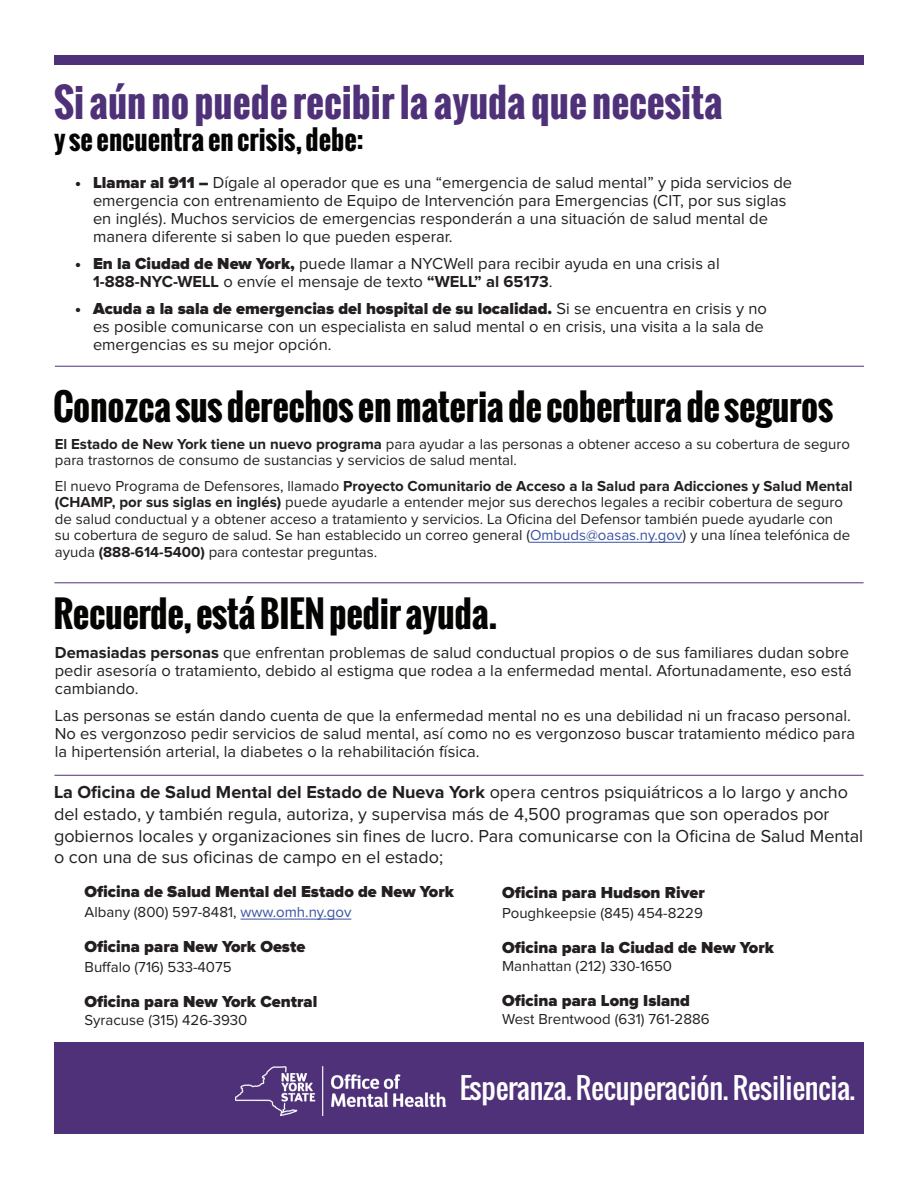
<style>
.page{position:relative;width:918px;height:1188px;background:#fff}
.page>*{position:absolute;margin:0;border:0;box-sizing:border-box;transform-origin:0 0}
.t1{font:700 39px "Oswald";color:#4f3179}
.t2{font:700 36px "Oswald";letter-spacing:-.01em;color:#040503}
.t3{font:28.5px "Oswald";letter-spacing:-.01em;color:#fff}
.t4{font:700 27px "Oswald";color:#040503}
.t5{font:18px/21.6px "Proxima Nova";color:#231f20}
.t6{font:16.5px/18px "Proxima Nova";color:#231f20}
.t7{font:900 16.5px "Proxima Nova";color:#231f20}
.t8{font:15px/16.5px "Proxima Nova";color:#231f20}
.s1{font-weight:900}
.s2{font-weight:700}
.s3{color:#3a53a3}
</style>
<div class="page">
<hr style="left:55px;top:366px;width:809px;height:1px;background:#4f3179">
<hr style="left:54px;top:775px;width:810px;height:1px;background:#4f3179">
<hr style="left:54px;top:582px;width:810px;height:1px;background:#4f3179">
<div style="left:54px;top:55px;width:810px;height:10px;background:#4f3179"></div>
<hr style="left:530px;top:542px;width:152px;height:1px;background:#3a53a3">
<hr style="left:241px;top:919px;width:110px;height:1px;background:#3a53a3">
<div style="left:55px;top:1042px;width:809px;height:92px;background:#4f3179"></div>
<img style="left:235px;top:1066px;width:212px;height:49px">
<h1 class="t1" style="left:54px;top:73px;width:670px">Si aún no puede recibir la ayuda que necesita</h1>
<h2 class="t4" style="left:54px;top:120px;width:311px">y se encuentra en crisis, debe:</h2>
<p class="t6" style="left:93px;top:174px;width:701px;text-indent:-18px"><span class="s1">• Llamar al 911 –</span> Dígale al operador que es una “emergencia de salud mental” y pida servicios de emergencia con entrenamiento de Equipo de Intervención para Emergencias (CIT, por sus siglas en inglés). Muchos servicios de emergencias responderán a una situación de salud mental de manera diferente si saben lo que pueden esperar.</p>
<p class="t6" style="left:93px;top:255px;width:628px;text-indent:-18px"><span class="s1">• En la Ciudad de New York,</span> puede llamar a NYCWell para recibir ayuda en una crisis al<br><span class="s2">1-888-NYC-WELL</span> o envíe el mensaje de texto <span class="s2">“WELL” al 65173</span>.</p>
<p class="t6" style="left:93px;top:300px;width:675px;text-indent:-18px"><span class="s1">• Acuda a la sala de emergencias del hospital de su localidad.</span> Si se encuentra en crisis y no es posible comunicarse con un especialista en salud mental o en crisis, una visita a la sala de emergencias es su mejor opción.</p>
<h1 class="t2" style="left:53px;top:379px;width:782px">Conozca sus derechos en materia de cobertura de seguros</h1>
<p class="t8" style="left:55px;top:436px;width:797px"><span class="s2">El Estado de New York tiene un nuevo programa</span> para ayudar a las personas a obtener acceso a su cobertura de seguro para trastornos de consumo de sustancias y servicios de salud mental.</p>
<p class="t8" style="left:55px;top:478px;width:799px">El nuevo Programa de Defensores, llamado <span class="s2">Proyecto Comunitario de Acceso a la Salud para Adicciones y Salud Mental (CHAMP, por sus siglas en inglés)</span> puede ayudarle a entender mejor sus derechos legales a recibir cobertura de seguro de salud conductual y a obtener acceso a tratamiento y servicios. La Ofcina del Defensor también puede ayudarle con<br>su cobertura de seguro de salud. Se han establecido un correo general (<span class="s3">Ombuds@oasas.ny.gov</span>) y una línea telefónica de ayuda <span class="s2">(888-614-5400)</span> para contestar preguntas.</p>
<h1 class="t2" style="left:54px;top:587px;width:446px">Recuerde, está BIEN pedir ayuda.</h1>
<p class="t6" style="left:55px;top:644px;width:798px"><span class="s2">Demasiadas personas</span> que enfrentan problemas de salud conductual propios o de sus familiares dudan sobre pedir asesoría o tratamiento, debido al estigma que rodea a la enfermedad mental. Afortunadamente, eso está cambiando.</p>
<p class="t6" style="left:55px;top:707px;width:802px">Las personas se están dando cuenta de que la enfermedad mental no es una debilidad ni un fracaso personal.<br>No es vergonzoso pedir servicios de salud mental, así como no es vergonzoso buscar tratamiento médico para la hipertensión arterial, la diabetes o la rehabilitación física.</p>
<p class="t5" style="left:54px;top:782px;width:811px"><span class="s2">La Ofcina de Salud Mental del Estado de Nueva York</span> opera centros psiquiátricos a lo largo y ancho del estado, y también regula, autoriza, y supervisa más de 4,500 programas que son operados por gobiernos locales y organizaciones sin fnes de lucro. Para comunicarse con la Ofcina de Salud Mental</p>
<p class="t5" style="left:54px;top:847px;width:391px">o con una de sus ofcinas de campo en el estado;</p>
<p class="t7" style="left:85px;top:884px;width:371px">Ofcina de Salud Mental del Estado de New York</p>
<p class="t8" style="left:85px;top:905px;width:268px">Albany (800) 597-8481, <span class="s3">www.omh.ny.gov</span></p>
<p class="t7" style="left:502px;top:885px;width:204px">Ofcina para Hudson River</p>
<p class="t8" style="left:502px;top:905px;width:202px">Poughkeepsie (845) 454-8229</p>
<p class="t7" style="left:85px;top:939px;width:222px">Ofcina para New York Oeste</p>
<p class="t8" style="left:85px;top:959px;width:149px">Bufalo (716) 533-4075</p>
<p class="t7" style="left:85px;top:993px;width:234px">Ofcina para New York Central</p>
<p class="t8" style="left:85px;top:1012px;width:164px">Syracuse (315) 426-3930</p>
<p class="t7" style="left:502px;top:940px;width:273px">Ofcina para la Ciudad de New York</p>
<p class="t8" style="left:502px;top:958px;width:171px">Manhattan (212) 330-1650</p>
<p class="t7" style="left:502px;top:993px;width:189px">Ofcina para Long Island</p>
<p class="t8" style="left:502px;top:1011px;width:209px">West Brentwood (631) 761-2886</p>
<h3 class="t3" style="left:460px;top:1066px;width:397px">Esperanza. Recuperación. Resiliencia.</h3>
</div>
